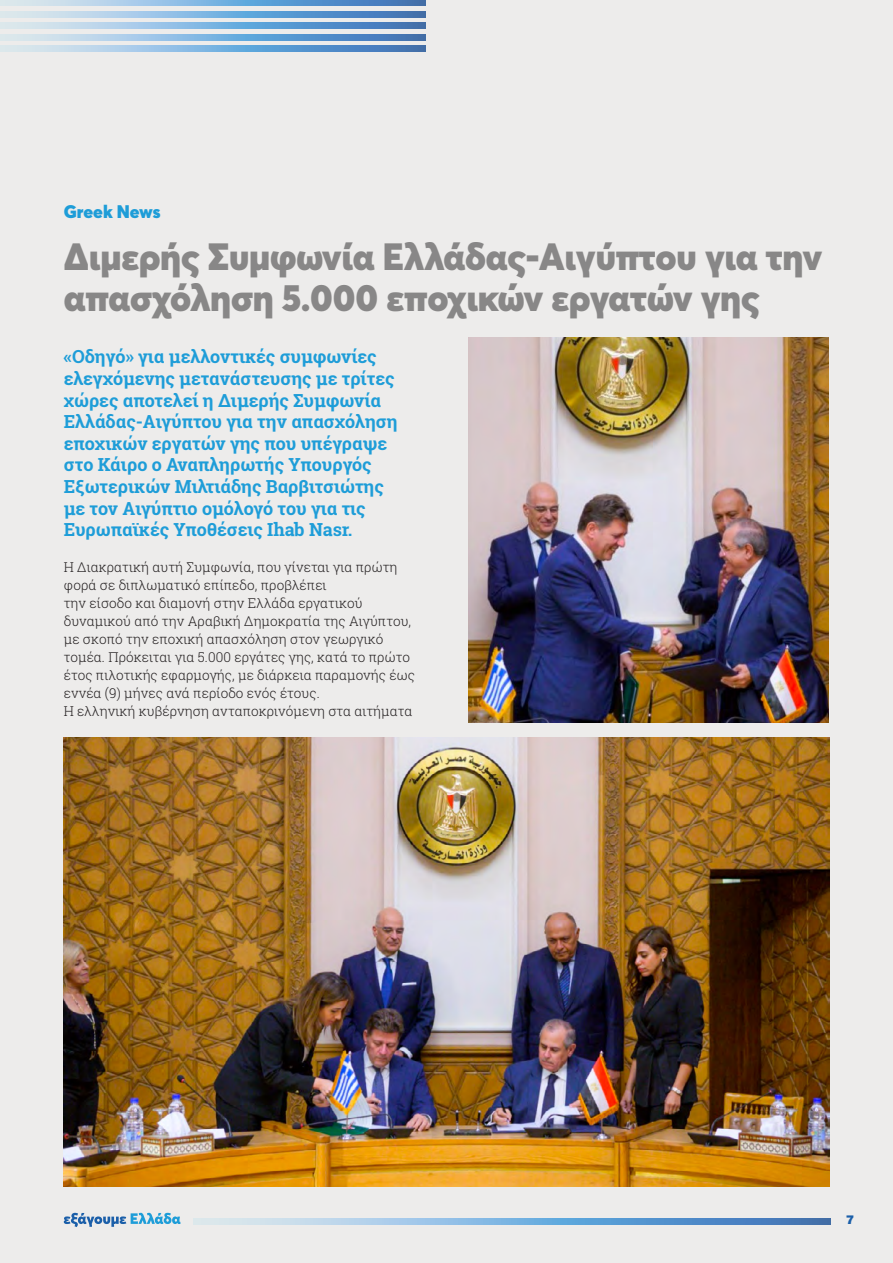
<style>
.page{position:relative;width:893px;height:1263px;background:#edeceb}
.page>*{position:absolute;margin:0;border:0;box-sizing:border-box;transform-origin:0 0}
.t1{font:900 37.5px/40.5px "Averta";letter-spacing:-.005em;color:#888787}
.t2{font:700 18px/21.6px "Roboto Slab";letter-spacing:-.005em;color:#1e9dd8}
.t3{font:900 18px "Averta";color:#1e9dd8}
.t4{font:300 13.5px/18px "Roboto Slab";letter-spacing:.005em;color:#231f20}
.t5{font:900 12px "UB Helvetica";color:#1b5fa9}
</style>
<div class="page">
<svg style="left:0;top:0;width:426px;height:6px;background:#83b0d9"></svg>
<svg style="left:0;top:23px;width:426px;height:6px;background:#83b0d9"></svg>
<svg style="left:0;top:46px;width:426px;height:5px;background:#83b0d9"></svg>
<svg style="left:0;top:11px;width:426px;height:6px;background:#83b0d9"></svg>
<svg style="left:0;top:34px;width:426px;height:6px;background:#83b0d9"></svg>
<svg style="left:64px;top:1213px;width:117px;height:14px"></svg>
<svg style="left:194px;top:1219px;width:637px;height:5px;background:#83b0d9"></svg>
<img style="left:64px;top:738px;width:765px;height:448px">
<img style="left:468px;top:337px;width:360px;height:386px">
<h2 class="t3" style="left:64px;top:200px;width:98px">Greek News</h2>
<h1 class="t1" style="left:64px;top:236px;width:760px">Διμερής Συμφωνία Ελλάδας-Αιγύπτου για την απασχόληση 5.000 εποχικών εργατών γης</h1>
<p class="t2" style="left:64px;top:346px;width:335px">«Οδηγό» για μελλοντικές συμφωνίες ελεγχόμενης μετανάστευσης με τρίτες χώρες αποτελεί η Διμερής Συμφωνία Ελλάδας-Αιγύπτου για την απασχόληση εποχικών εργατών γης που υπέγραψε στο Κάιρο ο Αναπληρωτής Υπουργός Εξωτερικών Μιλτιάδης Βαρβιτσιώτης με τον Αιγύπτιο ομόλογό του για τις Ευρωπαϊκές Υποθέσεις Ihab Nasr.</p>
<p class="t4" style="left:64px;top:558px;width:353px">H Διακρατική αυτή Συμφωνία, που γίνεται για πρώτη φορά σε διπλωματικό επίπεδο, προβλέπει<br>την είσοδο και διαμονή στην Ελλάδα εργατικού δυναμικού από την Αραβική Δημοκρατία της Αιγύπτου, με σκοπό την εποχική απασχόληση στον γεωργικό τομέα. Πρόκειται για 5.000 εργάτες γης, κατά το πρώτο έτος πιλοτικής εφαρμογής, με διάρκεια παραμονής έως εννέα (9) μήνες ανά περίοδο ενός έτους.<br>Η ελληνική κυβέρνηση ανταποκρινόμενη στα αιτήματα</p>
<p class="t5" style="left:846px;top:1212px;width:10px">7</p>
</div>
